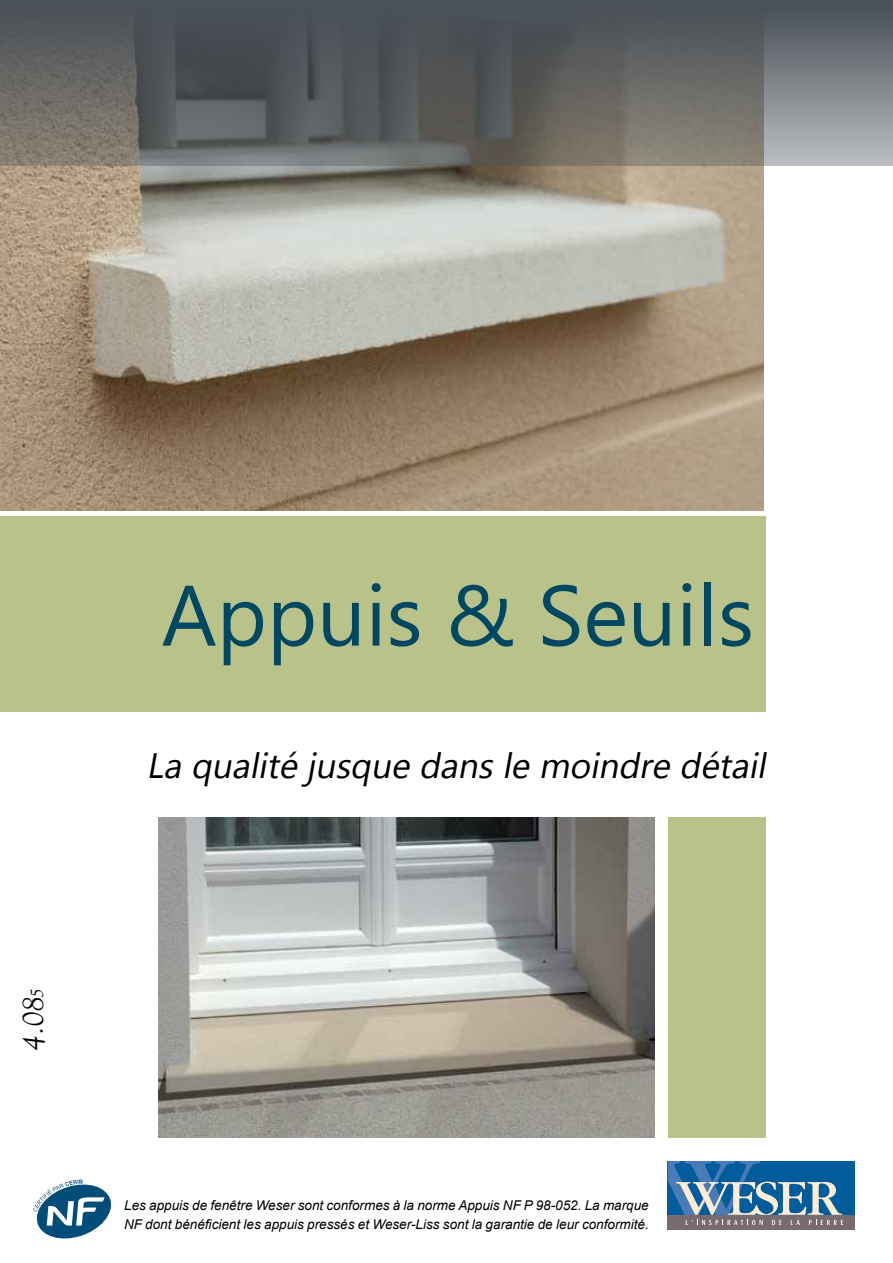
<style>
.page{position:relative;width:893px;height:1263px;background:#fff}
.page>*{position:absolute;margin:0;border:0;box-sizing:border-box;transform-origin:0 0}
.t1{font:85.5px "Lao UI";color:#004861}
.t2{font:italic 35.25px "Lao UI";color:#000}
.t3{font:italic 29.25px "Goudy";color:#000}
.t4{font:italic 13.5px/18.8px "Arial";color:#000}
.s1{font-size:17.25px}
</style>
<div class="page">
<img style="left:0;top:166px;width:763px;height:344px">
<img style="left:158px;top:817px;width:497px;height:321px">
<svg style="left:0;top:0;width:893px;height:166px"></svg>
<div style="left:0;top:517px;width:765px;height:195px;background:#b9c389"></div>
<div style="left:668px;top:817px;width:97px;height:321px;background:#b9c389"></div>
<div style="left:668px;top:1161px;width:187px;height:68px;background:#005c9a"></div>
<div style="left:668px;top:1215px;width:187px;height:14px;background:#776b6d"></div>
<svg style="left:668px;top:1161px;width:175px;height:64px"></svg>
<svg style="left:33px;top:1179px;width:78px;height:59px"></svg>
<h1 class="t1" style="left:162px;top:558px;width:594px">Appuis &amp; Seuils</h1>
<h2 class="t2" style="left:147px;top:742px;width:628px">La qualité jusque dans le moindre détail</h2>
<h3 class="t3" style="left:16px;top:1050px;width:64px;rotate:-90deg">4.08<span class="s1">5</span></h3>
<p class="t4" style="left:124px;top:1196px;width:526px">Les appuis de fenêtre Weser sont conformes à la norme Appuis NF P 98-052. La marque<br>NF dont bénéficient les appuis pressés et Weser-Liss sont la garantie de leur conformité.</p>
</div>
